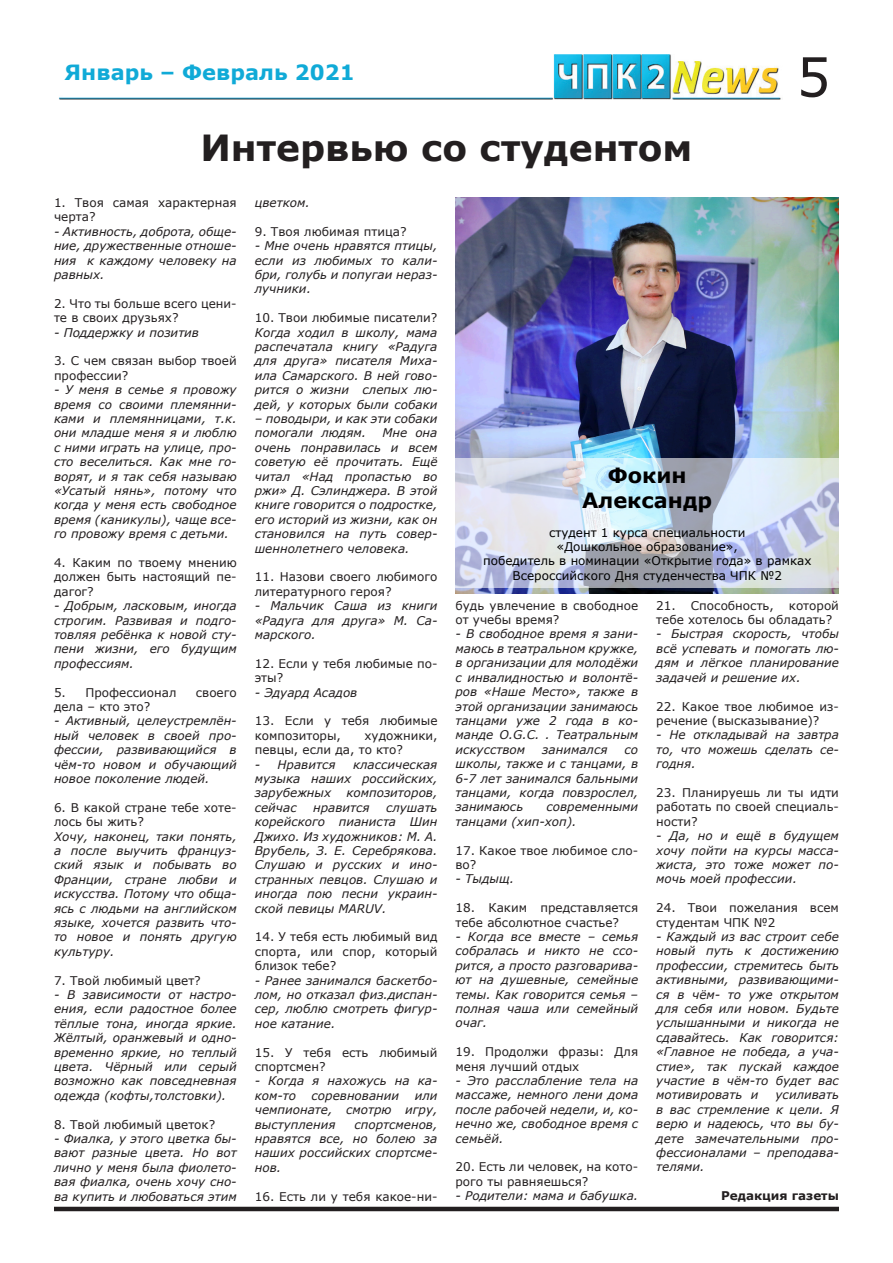
<style>
.page{position:relative;width:893px;height:1263px;background:#fff}
.page>*{position:absolute;margin:0;border:0;box-sizing:border-box;transform-origin:0 0}
.t1{font:54px "Verdana";color:#231f20}
.t2{font:700 36px "Verdana";color:#231f20}
.t3{font:700 21px "Verdana";color:#10aad7}
.t4{font:700 21px "Verdana";color:#000}
.t5{font:italic 12px/14.4px "Verdana";color:#231f20;text-align:justify}
.t6{font:12px/14.4px "Verdana";color:#231f20}
.t7{font:12px "Verdana";color:#000}
.t8{font:700 12px "Verdana";color:#231f20}
</style>
<div class="page">
<img style="left:59px;top:54px;width:722px;height:46px">
<hr style="left:54px;top:1207px;width:785px;height:4px;background:#231f20">
<img style="left:455px;top:198px;width:384px;height:395px">
<svg style="left:455px;top:458px;width:384px;height:130px;background:#c9d1df"></svg>
<h3 class="t3" style="left:65px;top:59px;width:291px">Январь – Февраль 2021</h3>
<h1 class="t1" style="left:796px;top:43px;width:36px">5</h1>
<p class="t2" style="left:201px;top:124px;width:493px">Интервью со студентом</p>
<p class="t6" style="left:54px;top:196px;width:184px">1. Твоя самая характерная черта?</p>
<p class="t5" style="left:54px;top:224px;width:184px">- Активность, доброта, обще&shy;ние, дружественные отноше&shy;ния к каждому человеку на равных.</p>
<p class="t6" style="left:54px;top:296px;width:184px">2. Что ты больше всего цени&shy;те в своих друзьях?</p>
<p class="t5" style="left:54px;top:325px;width:147px">- Поддержку и позитив</p>
<p class="t6" style="left:54px;top:354px;width:184px">3. С чем связан выбор твоей профессии?</p>
<p class="t5" style="left:54px;top:383px;width:184px">- У меня в семье я провожу время со своими племянни&shy;ками и племянницами, т.к. они младше меня я и люблю с ними играть на улице, про&shy;сто веселиться. Как мне го&shy;ворят, и я так себя называю «Усатый нянь», потому что когда у меня есть свободное время (каникулы), чаще все&shy;го провожу время с детьми.</p>
<p class="t6" style="left:54px;top:556px;width:184px;text-align:justify">4. Каким по твоему мнению должен быть настоящий пе&shy;дагог?</p>
<p class="t5" style="left:54px;top:599px;width:184px">- Добрым, ласковым, иногда строгим. Развивая и подго&shy;товляя ребёнка к новой сту&shy;пени жизни, его будущим профессиям.</p>
<p class="t6" style="left:54px;top:685px;width:124px">5. Профессионал</p>
<p class="t6" style="left:196px;top:685px;width:42px">своего</p>
<p class="t6" style="left:54px;top:700px;width:98px">дела – кто это?</p>
<p class="t5" style="left:54px;top:714px;width:184px">- Активный, целеустремлён&shy;ный человек в своей про&shy;фессии, развивающийся в чём-то новом и обучающий новое поколение людей.</p>
<p class="t6" style="left:54px;top:800px;width:184px">6. В какой стране тебе хоте&shy;лось бы жить?</p>
<p class="t5" style="left:54px;top:829px;width:184px">Хочу, наконец, таки понять, а после выучить француз&shy;ский язык и побывать во Франции, стране любви и искусства. Потому что обща&shy;ясь с людьми на английском языке, хочется развить что&shy;то новое и понять другую культуру.</p>
<p class="t6" style="left:54px;top:973px;width:148px">7. Твой любимый цвет?</p>
<p class="t5" style="left:54px;top:988px;width:184px">- В зависимости от настро&shy;ения, если радостное более тёплые тона, иногда яркие.<br>Жёлтый, оранжевый и одно&shy;временно яркие, но теплый цвета. Чёрный или серый возможно как повседневная одежда (кофты,толстовки).</p>
<p class="t6" style="left:54px;top:1117px;width:163px">8. Твой любимый цветок?</p>
<p class="t5" style="left:54px;top:1132px;width:184px">- Фиалка, у этого цветка бы&shy;вают разные цвета. Но вот лично у меня была фиолето&shy;вая фиалка, очень хочу сно&shy;ва купить и любоваться этим</p>
<p class="t5" style="left:255px;top:196px;width:57px">цветком.</p>
<p class="t6" style="left:255px;top:224px;width:153px">9. Твоя любимая птица?</p>
<p class="t5" style="left:255px;top:239px;width:184px">- Мне очень нравятся птицы, если из любимых то кали&shy;бри, голубь и попугаи нераз&shy;лучники.</p>
<p class="t6" style="left:255px;top:311px;width:184px">10. Твои любимые писатели?</p>
<p class="t5" style="left:255px;top:325px;width:184px">Когда ходил в школу, мама распечатала книгу «Радуга для друга» писателя Миха&shy;ила Самарского. В ней гово&shy;рится о жизни слепых лю&shy;дей, у которых были собаки</p>
<p class="t5" style="left:255px;top:412px;width:184px">– поводыри, и как эти собаки помогали людям.</p>
<p class="t5" style="left:255px;top:426px;width:184px;text-indent:128px">Мне она очень понравилась и всем советую её прочитать. Ещё читал «Над пропастью во ржи» Д. Сэлинджера. В этой книге говорится о подростке, его историй из жизни, как он становился на путь совер&shy;шеннолетнего человека.</p>
<p class="t6" style="left:255px;top:570px;width:184px">11. Назови своего любимого литературного героя?</p>
<p class="t5" style="left:255px;top:599px;width:184px">- Мальчик Саша из книги «Радуга для друга» М. Са&shy;марского.</p>
<p class="t6" style="left:255px;top:656px;width:184px">12. Если у тебя любимые по&shy;эты?</p>
<p class="t5" style="left:255px;top:685px;width:104px">- Эдуард Асадов</p>
<p class="t6" style="left:255px;top:714px;width:184px">13. Если у тебя любимые композиторы,</p>
<p class="t4" style="left:608px;top:461px;width:80px">Фокин</p>
<p class="t4" style="left:582px;top:486px;width:132px">Александр</p>
<p class="t7" style="left:549px;top:524px;width:198px">студент 1 курса специальности</p>
<p class="t7" style="left:557px;top:539px;width:183px">«Дошкольное образование»,</p>
<p class="t7" style="left:483px;top:553px;width:330px">победитель в номинации «Открытие года» в рамках</p>
<p class="t7" style="left:512px;top:568px;width:271px">Всероссийского Дня студенчества ЧПК №2</p>
<p class="t6" style="left:455px;top:598px;width:184px">будь увлечение в свободное от учебы время?</p>
<p class="t5" style="left:455px;top:627px;width:184px">- В свободное время я зани&shy;маюсь в театральном кружке, в организации для молодёжи с инвалидностью и волонтё&shy;ров «Наше Место», также в этой организации занимаюсь танцами уже 2 года в ко&shy;манде O.G.C. . Театральным искусством</p>
<p class="t6" style="left:656px;top:598px;width:119px">21. Способность,</p>
<p class="t6" style="left:656px;top:598px;width:184px;text-indent:133px">которой тебе хотелось бы обладать?</p>
<p class="t5" style="left:656px;top:627px;width:184px">- Быстрая скорость, чтобы всё успевать и помогать лю&shy;дям и лёгкое планирование задачей и решение их.</p>
<p class="t6" style="left:656px;top:699px;width:184px">22. Какое твое любимое из&shy;речение (высказывание)?</p>
<p class="t5" style="left:656px;top:728px;width:184px">- Не откладывай на завтра то, что можешь сделать се&shy;годня.</p>
<p class="t6" style="left:656px;top:785px;width:184px;text-align:justify">23. Планируешь ли ты идти работать по своей специаль&shy;ности?</p>
<p class="t5" style="left:656px;top:829px;width:184px">- Да, но и ещё в будущем хочу пойти на курсы масса&shy;жиста, это тоже может по&shy;мочь моей профессии.</p>
<p class="t6" style="left:656px;top:901px;width:184px">24. Твои пожелания всем студентам ЧПК №2</p>
<p class="t5" style="left:656px;top:929px;width:184px">- Каждый из вас строит себе новый путь к достижению профессии, стремитесь быть активными, развивающими&shy;ся в чём- то уже открытом для себя или новом. Будьте услышанными и никогда не сдавайтесь. Как говорится: «Главное не победа, а уча&shy;стие», так пускай каждое участие в чём-то будет вас мотивировать и</p>
<p class="t6" style="left:255px;top:728px;width:184px;text-indent:110px">художники, певцы, если да, то кто?</p>
<p class="t5" style="left:255px;top:757px;width:82px">- Нравится</p>
<p class="t5" style="left:455px;top:742px;width:184px;text-indent:169px">со школы, также и с танцами, в 6-7 лет занимался бальными танцами, когда повзрослел, занимаюсь</p>
<p class="t5" style="left:542px;top:742px;width:67px">занимался</p>
<p class="t5" style="left:255px;top:757px;width:184px;text-indent:98px">классическая музыка наших российских, зарубежных</p>
<p class="t5" style="left:346px;top:786px;width:93px">композиторов,</p>
<p class="t5" style="left:255px;top:800px;width:44px">сейчас</p>
<p class="t5" style="left:313px;top:800px;width:58px">нравится</p>
<p class="t5" style="left:455px;top:800px;width:184px;text-indent:91px">современными танцами (хип-хоп).</p>
<p class="t6" style="left:455px;top:843px;width:184px">17. Какое твое любимое сло&shy;во?</p>
<p class="t5" style="left:455px;top:872px;width:60px">- Тыдыщ.</p>
<p class="t6" style="left:455px;top:901px;width:184px">18. Каким представляется тебе абсолютное счастье?</p>
<p class="t5" style="left:455px;top:929px;width:184px">- Когда все вместе – семья собралась и никто не ссо&shy;рится, а просто разговарива&shy;ют на душевные, семейные темы. Как говорится семья – полная чаша или семейный очаг.</p>
<p class="t6" style="left:455px;top:1045px;width:184px">19. Продолжи фразы: Для меня лучший отдых</p>
<p class="t5" style="left:455px;top:1073px;width:184px">- Это расслабление тела на массаже, немного лени дома после рабочей недели, и, ко&shy;нечно же, свободное время с семьёй.</p>
<p class="t6" style="left:455px;top:1160px;width:184px">20. Есть ли человек, на кото&shy;рого ты равняешься?</p>
<p class="t5" style="left:455px;top:1189px;width:184px">- Родители: мама и бабушка.</p>
<p class="t5" style="left:255px;top:800px;width:184px;text-indent:131px">слушать корейского пианиста Шин Джихо. Из художников: М. А.<br>Врубель, З. Е. Серебрякова.<br>Слушаю и русских и ино&shy;странных певцов. Слушаю и иногда пою песни украин&shy;ской певицы MARUV.</p>
<p class="t6" style="left:255px;top:930px;width:184px;text-align:justify">14. У тебя есть любимый вид спорта, или спор, который близок тебе?</p>
<p class="t5" style="left:255px;top:973px;width:184px">- Ранее занимался баскетбо&shy;лом, но отказал физ.диспан&shy;сер, люблю смотреть фигур&shy;ное катание.</p>
<p class="t6" style="left:255px;top:1045px;width:184px">15. У тебя есть любимый спортсмен?</p>
<p class="t5" style="left:255px;top:1074px;width:184px">- Когда я нахожусь на ка&shy;ком-то</p>
<p class="t5" style="left:656px;top:1088px;width:184px;text-indent:119px">усиливать в вас стремление к цели. Я верю и надеюсь, что вы бу&shy;дете замечательными про&shy;фессионалами – преподава&shy;телями.</p>
<p class="t8" style="left:721px;top:1188px;width:119px">Редакция газеты</p>
<p class="t5" style="left:312px;top:1088px;width:89px">соревновании</p>
<p class="t5" style="left:255px;top:1088px;width:184px;text-indent:160px">или чемпионате, смотрю игру, выступления</p>
<p class="t5" style="left:255px;top:1117px;width:184px;text-indent:100px">спортсменов, нравятся все, но болею за наших российских спортсме&shy;нов.</p>
<p class="t6" style="left:255px;top:1189px;width:184px">16. Есть ли у тебя какое-ни-</p>
</div>
